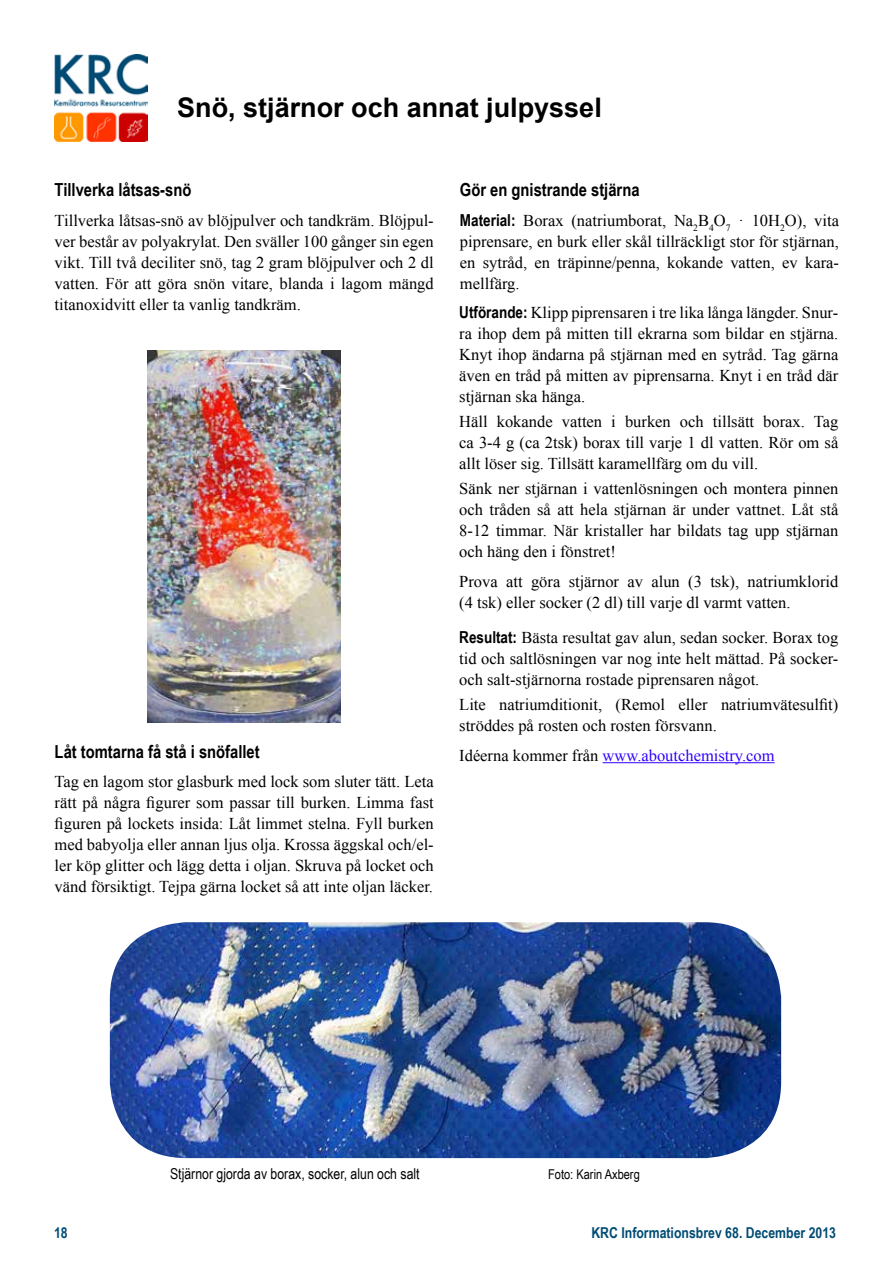
<style>
.page{position:relative;width:893px;height:1263px;background:#fff}
.page>*{position:absolute;margin:0;border:0;box-sizing:border-box;transform-origin:0 0}
.t1{font:700 27px "Arial";color:#000}
.t2{font:700 18px "Arial Narrow";color:#000}
.t3{font:16.5px/21px "Times New Roman";color:#000;text-align:justify}
.t4{font:16.5px "Times New Roman";color:#3200ff}
.t5{font:15px "Arial Narrow";color:#000}
.t6{font:700 15px "Arial Narrow";color:#004c73}
.t7{font:13.5px "Arial Narrow";color:#000}
.s1{font-family:"Arial Narrow";font-weight:700}
.s2{color:#000}
</style>
<div class="page">
<img style="left:54px;top:54px;width:93px;height:87px">
<img style="left:147px;top:350px;width:194px;height:373px">
<img style="left:110px;top:922px;width:671px;height:236px">
<hr style="left:603px;top:762px;width:172px;height:1px;background:#3200ff">
<h1 class="t1" style="left:177px;top:90px;width:426px">Snö, stjärnor och annat julpyssel</h1>
<p class="t2" style="left:55px;top:176px;width:138px">Tillverka låtsas-snö</p>
<p class="t3" style="left:55px;top:209px;width:381px">Tillverka låtsas-snö av blöjpulver och tandkräm. Blöjpul&shy;ver består av polyakrylat. Den sväller 100 gånger sin egen vikt. Till två deciliter snö, tag 2 gram blöjpulver och 2 dl vatten. För att göra snön vitare, blanda i lagom mängd titanoxidvitt eller ta vanlig tandkräm.</p>
<p class="t2" style="left:55px;top:738px;width:207px">Låt tomtarna få stå i snöfallet</p>
<p class="t3" style="left:55px;top:771px;width:381px">Tag en lagom stor glasburk med lock som sluter tätt. Leta rätt på några figurer som passar till burken. Limma fast figuren på lockets insida: Låt limmet stelna. Fyll burken med babyolja eller annan ljus olja. Krossa äggskal och/el&shy;ler köp glitter och lägg detta i oljan. Skruva på locket och vänd försiktigt. Tejpa gärna locket så att inte oljan läcker.</p>
<p class="t2" style="left:460px;top:176px;width:181px">Gör en gnistrande stjärna</p>
<p class="t3" style="left:460px;top:209px;width:381px"><span class="s1">Material:</span> Borax (natriumborat, Na<sub>2</sub>B<sub>4</sub>O<sub>7</sub> · 10H<sub>2</sub>O), vita piprensare, en burk eller skål tillräckligt stor för stjärnan, en sytråd, en träpinne/penna, kokande vatten, ev kara&shy;mellfärg.</p>
<p class="t3" style="left:459px;top:302px;width:381px"><span class="s1">Utförande:</span> Klipp piprensaren i tre lika långa längder. Snur&shy;ra ihop dem på mitten till ekrarna som bildar en stjärna.<br>Knyt ihop ändarna på stjärnan med en sytråd. Tag gärna även en tråd på mitten av piprensarna. Knyt i en tråd där stjärnan ska hänga.</p>
<p class="t3" style="left:459px;top:411px;width:381px">Häll kokande vatten i burken och tillsätt borax. Tag ca 3-4 g (ca 2tsk) borax till varje 1 dl vatten. Rör om så allt löser sig. Tillsätt karamellfärg om du vill.</p>
<p class="t3" style="left:459px;top:478px;width:381px">Sänk ner stjärnan i vattenlösningen och montera pinnen och tråden så att hela stjärnan är under vattnet. Låt stå 8-12 timmar. När kristaller har bildats tag upp stjärnan och häng den i fönstret!</p>
<p class="t3" style="left:459px;top:571px;width:381px">Prova att göra stjärnor av alun (3 tsk), natriumklorid (4 tsk) eller socker (2 dl) till varje dl varmt vatten.</p>
<p class="t3" style="left:459px;top:627px;width:381px"><span class="s1">Resultat:</span> Bästa resultat gav alun, sedan socker. Borax tog tid och saltlösningen var nog inte helt mättad. På socker&shy;och salt-stjärnorna rostade piprensaren något.</p>
<p class="t3" style="left:459px;top:694px;width:381px">Lite natriumditionit, (Remol eller natriumvätesulfit) ströddes på rosten och rosten försvann.</p>
<p class="t4" style="left:459px;top:744px;width:317px"><span class="s2">Idéerna kommer från</span> www.aboutchemistry.com</p>
<p class="t5" style="left:170px;top:1162px;width:251px">Stjärnor gjorda av borax, socker, alun och salt</p>
<p class="t7" style="left:548px;top:1164px;width:93px">Foto: Karin Axberg</p>
<p class="t6" style="left:54px;top:1221px;width:15px">18</p>
<p class="t6" style="left:591px;top:1221px;width:246px">KRC Informationsbrev 68. December 2013</p>
</div>
